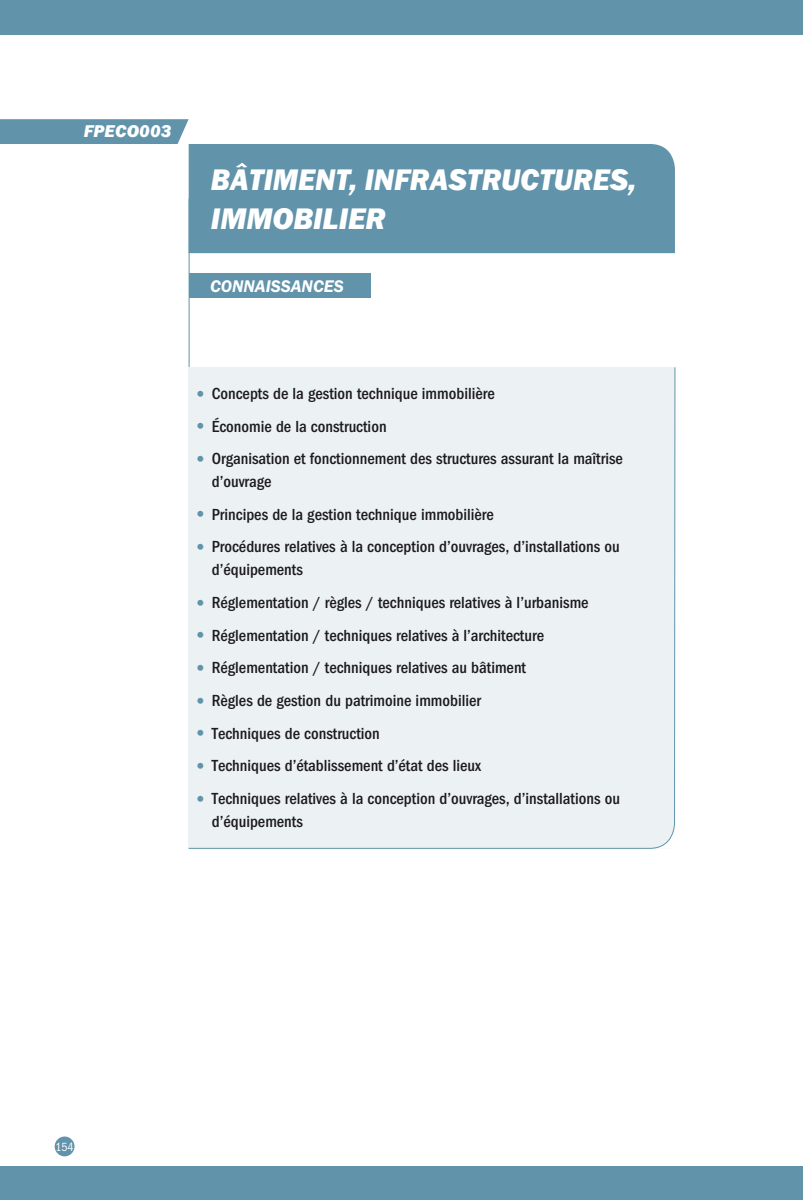
<style>
.page{position:relative;width:803px;height:1200px;background:#fff}
.page>*{position:absolute;margin:0;border:0;box-sizing:border-box;transform-origin:0 0}
.t1{font:italic 800 30.62px/38.5px "Franklin Gothic";color:#fff}
.t2{font:italic 600 17.5px "Franklin Gothic";color:#fff}
.t3{font:italic 800 17.5px "Franklin Gothic";letter-spacing:.01em;color:#fff}
.t4{font:500 condensed 16.62px/22.8px "Franklin Gothic";color:#1d1b1d}
.t5{font:condensed 12.25px "Franklin Gothic";color:#fff}
.s1{font-weight:800;font-stretch:normal;font-size:21px;color:#6193aa}
</style>
<div class="page">
<div style="left:189px;top:144px;width:486px;height:109px;background:#6193aa"></div>
<hr style="left:189px;top:199px;width:1px;height:198px;background:#6193aa">
<div style="left:188px;top:366px;width:488px;height:483px;background:#ecf1f4"></div>
<svg style="left:0;top:119px;width:189px;height:25px;background:#6797ad"></svg>
<div style="left:55px;top:1136px;width:20px;height:20px;background:#6193aa;border-radius:50%"></div>
<div style="left:0;top:1166px;width:794px;height:34px;background:#6193aa"></div>
<div style="left:0;top:0;width:794px;height:35px;background:#6193aa"></div>
<div style="left:189px;top:273px;width:181px;height:24px;background:#6193aa"></div>
<div style="left:794px;top:1166px;width:9px;height:34px;background:#6193aa"></div>
<div style="left:794px;top:0;width:9px;height:35px;background:#6193aa"></div>
<p class="t3" style="left:84px;top:121px;width:89px">FPECO003</p>
<h1 class="t1" style="left:211px;top:160px;width:427px">BÂTIMENT, INFRASTRUCTURES,<br>IMMOBILIER</h1>
<p class="t2" style="left:210px;top:280px;width:135px">CONNAISSANCES</p>
<p class="t4" style="left:194px;top:383px;width:303px"><span class="s1">•</span> Concepts de la gestion technique immobilière</p>
<p class="t4" style="left:194px;top:416px;width:194px"><span class="s1">•</span> Économie de la construction</p>
<p class="t4" style="left:212px;top:449px;width:413px;text-indent:-18px"><span class="s1">•</span> Organisation et fonctionnement des structures assurant la maîtrise d’ouvrage</p>
<p class="t4" style="left:194px;top:504px;width:302px"><span class="s1">•</span> Principes de la gestion technique immobilière</p>
<p class="t4" style="left:212px;top:537px;width:409px;text-indent:-18px"><span class="s1">•</span> Procédures relatives à la conception d’ouvrages, d’installations ou d’équipements</p>
<p class="t4" style="left:194px;top:592px;width:396px"><span class="s1">•</span> Réglementation / règles / techniques relatives à l’urbanisme</p>
<p class="t4" style="left:194px;top:625px;width:352px"><span class="s1">•</span> Réglementation / techniques relatives à l’architecture</p>
<p class="t4" style="left:194px;top:657px;width:334px"><span class="s1">•</span> Réglementation / techniques relatives au bâtiment</p>
<p class="t4" style="left:194px;top:690px;width:289px"><span class="s1">•</span> Règles de gestion du patrimoine immobilier</p>
<p class="t4" style="left:194px;top:723px;width:188px"><span class="s1">•</span> Techniques de construction</p>
<p class="t4" style="left:194px;top:755px;width:289px"><span class="s1">•</span> Techniques d’établissement d’état des lieux</p>
<p class="t4" style="left:212px;top:788px;width:410px;text-indent:-18px"><span class="s1">•</span> Techniques relatives à la conception d’ouvrages, d’installations ou d’équipements</p>
<p class="t5" style="left:56px;top:1142px;width:20px">154</p>
</div>
